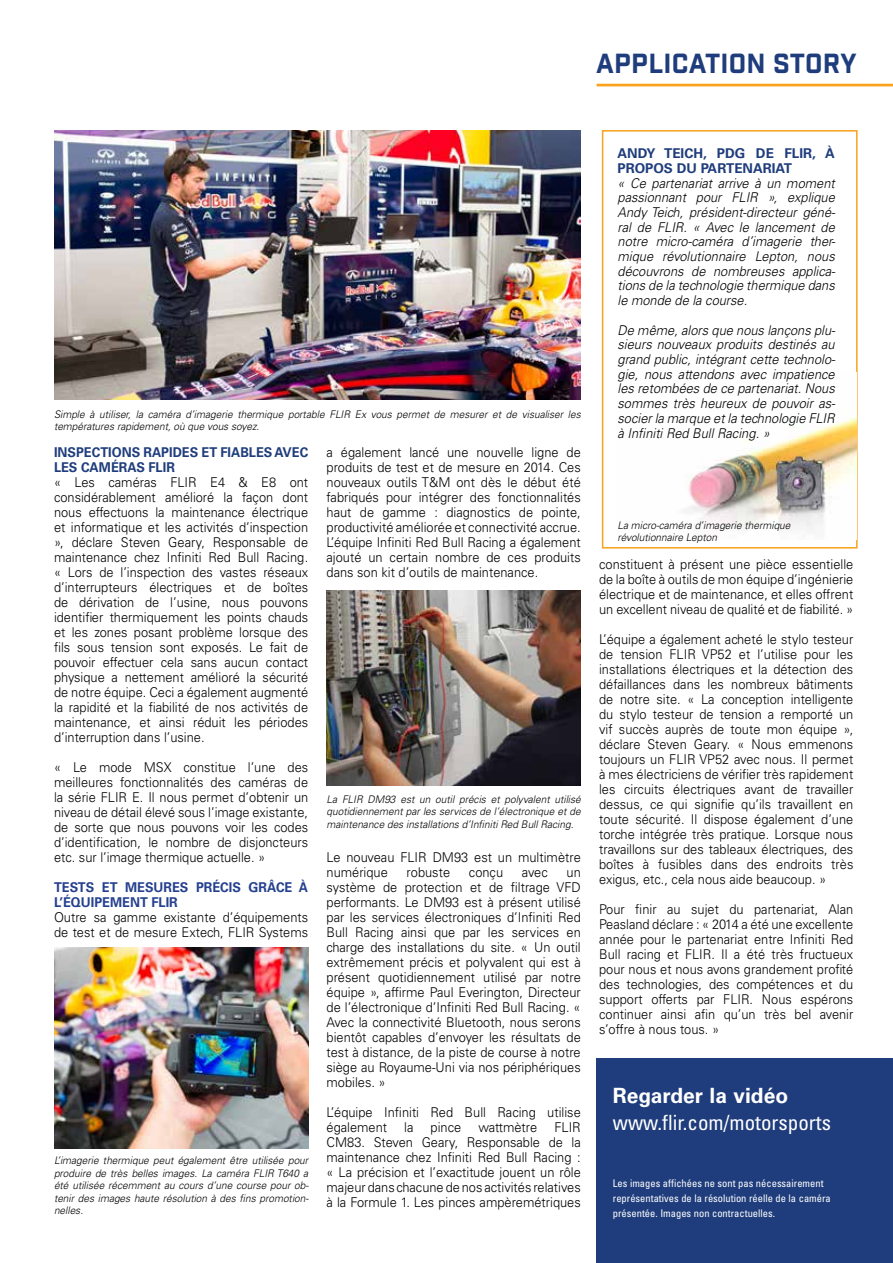
<style>
.page{position:relative;width:893px;height:1263px;background:#fff}
.page>*{position:absolute;margin:0;border:0;box-sizing:border-box;transform-origin:0 0}
.t1{font:700 26.85px "Industry";letter-spacing:.01em;color:#1f3d7c}
.t2{font:condensed 21px "Univers LT Std";color:#fff}
.t3{font:700 21px "Univers LT Std";color:#fff}
.t4{font:300 13.5px/15px "Univers LT Std";color:#000;text-align:justify;scale:.95 1}
.t5{font:italic 300 13.5px/14.7px "Univers LT Std";color:#000;text-align:justify;scale:.95 1}
.t6{font:700 13.5px/15px "Univers LT Std";color:#1f3d7c;scale:.95 1}
.t7{font:700 13.5px/15px "Univers LT Std";color:#25408f;scale:.95 1}
.t8{font:700 13.5px/14.7px "Univers LT Std";color:#1f3d7c}
.t9{font:italic 300 10.5px/12.6px "Univers LT Std";color:#000;scale:.96 1}
.t10{font:condensed 10.5px/15px "Univers LT Std";color:#fff}
</style>
<div class="page">
<div style="left:602px;top:130px;width:256px;height:418px;border:2px solid #faa21b"></div>
<div style="left:597px;top:1059px;width:296px;height:204px;background:#1f3d7c"></div>
<hr style="left:597px;top:84px;width:296px;height:2px;background:#faa21b">
<img style="left:54px;top:130px;width:527px;height:269px">
<img style="left:327px;top:591px;width:254px;height:194px">
<img style="left:54px;top:947px;width:254px;height:201px">
<img style="left:685px;top:372px;width:171px;height:167px">
<h1 class="t1" style="left:596px;top:47px;width:262px">APPLICATION STORY</h1>
<p class="t9" style="left:54px;top:408px;width:550px;line-height:12px">Simple à utiliser, la caméra d’imagerie thermique portable FLIR Ex vous permet de mesurer et de visualiser les températures rapidement, où que vous soyez.</p>
<p class="t6" style="left:54px;top:444px;width:269px">INSPECTIONS RAPIDES ET FIABLES AVEC<br>LES CAMÉRAS FLIR</p>
<p class="t4" style="left:54px;top:474px;width:269px">« Les caméras FLIR E4 &amp; E8 ont considérablement amélioré la façon dont nous effectuons la maintenance électrique et informatique et les activités d’inspection », déclare Steven Geary, Responsable de maintenance chez Infiniti Red Bull Racing. « Lors de l’inspection des vastes réseaux d’interrupteurs électriques et de boîtes de dérivation de l’usine, nous pouvons identifier thermiquement les points chauds et les zones posant problème lorsque des fils sous tension sont exposés. Le fait de pouvoir effectuer cela sans aucun contact physique a nettement amélioré la sécurité de notre équipe. Ceci a également augmenté la rapidité et la fiabilité de nos activités de maintenance, et ainsi réduit les périodes d’interruption dans l’usine.</p>
<p class="t4" style="left:54px;top:759px;width:269px">« Le mode MSX constitue l’une des meilleures fonctionnalités des caméras de la série FLIR E. Il nous permet d’obtenir un niveau de détail élevé sous l’image existante, de sorte que nous pouvons voir les codes d’identification, le nombre de disjoncteurs etc. sur l’image thermique actuelle. »</p>
<p class="t7" style="left:54px;top:879px;width:269px">TESTS ET MESURES PRÉCIS GRÂCE À<br>L’ÉQUIPEMENT FLIR</p>
<p class="t4" style="left:54px;top:909px;width:269px">Outre sa gamme existante d’équipements de test et de mesure Extech, FLIR Systems</p>
<p class="t9" style="left:54px;top:1154px;width:267px;text-align:justify">L’imagerie thermique peut également être utilisée pour produire de très belles images. La caméra FLIR T640 a été utilisée récemment au cours d’une course pour ob&shy;tenir des images haute résolution à des fins promotion&shy;nelles.</p>
<p class="t4" style="left:327px;top:444px;width:269px">a également lancé une nouvelle ligne de produits de test et de mesure en 2014. Ces nouveaux outils T&amp;M ont dès le début été fabriqués pour intégrer des fonctionnalités haut de gamme : diagnostics de pointe, productivité améliorée et connectivité accrue.<br>L’équipe Infiniti Red Bull Racing a également ajouté un certain nombre de ces produits dans son kit d’outils de maintenance.</p>
<p class="t9" style="left:327px;top:793px;width:266px;text-align:justify">La FLIR DM93 est un outil précis et polyvalent utilisé quotidiennement par les services de l’électronique et de maintenance des installations d’Infiniti Red Bull Racing.</p>
<p class="t4" style="left:327px;top:849px;width:269px">Le nouveau FLIR DM93 est un multimètre numérique</p>
<p class="t4" style="left:407px;top:864px;width:47px">robuste</p>
<p class="t4" style="left:469px;top:864px;width:38px">conçu</p>
<p class="t4" style="left:522px;top:864px;width:29px">avec</p>
<p class="t4" style="left:327px;top:864px;width:269px;text-indent:240px">un système de protection et de filtrage VFD performants. Le DM93 est à présent utilisé par les services électroniques d’Infiniti Red Bull Racing ainsi que par les services en charge des installations du site. « Un outil extrêmement précis et polyvalent qui est à présent quotidiennement utilisé par notre équipe », affirme Paul Everington, Directeur de l’électronique d’Infiniti Red Bull Racing. « Avec la connectivité Bluetooth, nous serons bientôt capables d’envoyer les résultats de test à distance, de la piste de course à notre siège au Royaume-Uni via nos périphériques mobiles. »</p>
<p class="t4" style="left:327px;top:1104px;width:269px">L’équipe Infiniti Red Bull Racing utilise également</p>
<p class="t4" style="left:327px;top:1119px;width:269px;text-indent:228px">FLIR CM83. Steven Geary, Responsable de la maintenance chez Infiniti Red Bull Racing : « La précision et l’exactitude jouent un rôle majeur dans chacune de nos activités relatives à la Formule 1. Les pinces ampèremétriques</p>
<p class="t4" style="left:404px;top:1119px;width:11px">la</p>
<p class="t4" style="left:431px;top:1119px;width:34px">pince</p>
<p class="t4" style="left:478px;top:1119px;width:64px">wattmètre</p>
<p class="t8" style="left:618px;top:146px;width:219px">ANDY TEICH, PDG DE FLIR, À<br>PROPOS DU PARTENARIAT</p>
<p class="t5" style="left:618px;top:176px;width:231px">« Ce partenariat arrive à un moment passionnant pour FLIR », explique Andy Teich, président-directeur géné&shy;ral de FLIR. « Avec le lancement de notre micro-caméra d’imagerie ther&shy;mique révolutionnaire Lepton, nous découvrons de nombreuses applica&shy;tions de la technologie thermique dans le monde de la course.</p>
<p class="t5" style="left:618px;top:323px;width:231px">De même, alors que nous lançons plu&shy;sieurs nouveaux produits destinés au grand public, intégrant cette technolo&shy;gie, nous attendons avec impatience les retombées de ce partenariat. Nous sommes très heureux de pouvoir as&shy;socier la marque et la technologie FLIR à Infiniti Red Bull Racing. »</p>
<p class="t9" style="left:617px;top:519px;width:182px">La micro-caméra d’imagerie thermique révolutionnaire Lepton</p>
<p class="t4" style="left:599px;top:557px;width:269px">constituent à présent une pièce essentielle de la boîte à outils de mon équipe d’ingénierie électrique et de maintenance, et elles offrent un excellent niveau de qualité et de fiabilité. »</p>
<p class="t4" style="left:599px;top:632px;width:269px">L’équipe a également acheté le stylo testeur de tension FLIR VP52 et l’utilise pour les installations électriques et la détection des défaillances dans les nombreux bâtiments de notre site. « La conception intelligente du stylo testeur de tension a remporté un vif succès auprès de toute mon équipe », déclare Steven Geary. « Nous emmenons toujours un FLIR VP52 avec nous. Il permet à mes électriciens de vérifier très rapidement les circuits électriques avant de travailler dessus, ce qui signifie qu’ils travaillent en toute sécurité. Il dispose également d’une torche intégrée très pratique. Lorsque nous travaillons sur des tableaux électriques, des boîtes à fusibles dans des endroits très exigus, etc., cela nous aide beaucoup. »</p>
<p class="t4" style="left:599px;top:902px;width:269px">Pour finir au sujet du partenariat, Alan Peasland déclare : « 2014 a été une excellente année pour le partenariat entre Infiniti Red Bull racing et FLIR. Il a été très fructueux pour nous et nous avons grandement profité des technologies, des compétences et du support offerts par FLIR. Nous espérons continuer ainsi afin qu’un très bel avenir s’offre à nous tous. »</p>
<h2 class="t3" style="left:613px;top:1083px;width:177px">Regarder la vidéo</h2>
<h2 class="t2" style="left:613px;top:1109px;width:220px">www.flir.com/motorsports</h2>
<p class="t10" style="left:613px;top:1176px;width:219px">Les images affichées ne sont pas nécessairement représentatives de la résolution réelle de la caméra présentée. Images non contractuelles.</p>
</div>
